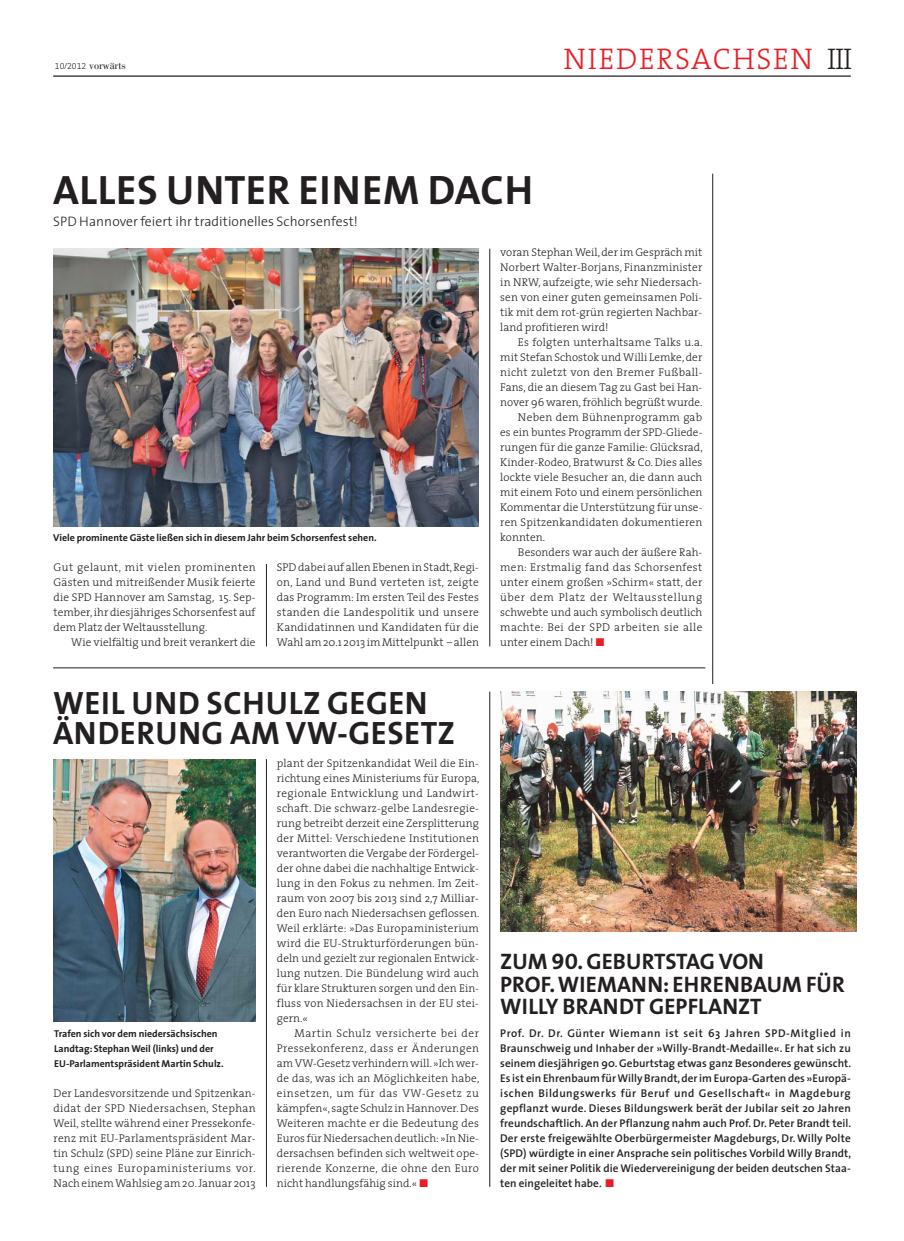
<style>
.page{position:relative;width:904px;height:1241px;background:#fff}
.page>*{position:absolute;margin:0;border:0;box-sizing:border-box;transform-origin:0 0}
.t1{font:41.25px "The Sans Bold Caps";letter-spacing:.015em;color:#231f20}
.t2{font:32.5px/30px "The Sans Bold Caps";letter-spacing:.015em;color:#231f20}
.t3{font:30px "The Serif Light Caps";letter-spacing:.05em;color:#ea1d25}
.t4{font:700 22.5px/22.5px "The Sans";letter-spacing:.005em;color:#231f20}
.t5{font:300 13.75px "The Sans";letter-spacing:.005em;color:#231f20}
.t6{font:300 11.25px/15px "The Serif";letter-spacing:.005em;color:#231f20;text-align:justify}
.t7{font:600 11.25px/15px "The Sans";letter-spacing:.005em;color:#231f20;text-align:justify}
.t8{font:300 11.25px "The Serif";letter-spacing:.03em;color:#231f20}
.t9{font:300 11.25px "The Serif";letter-spacing:.025em;color:#231f20}
.t10{font:300 11.25px "The Serif";letter-spacing:.04em;color:#231f20}
.t11{font:300 11.25px "The Serif";letter-spacing:.055em;color:#231f20}
.t12{font:11.25px "Bodoni";color:#231f20}
.t13{font:700 10px/15px "The Sans";color:#231f20}
.s1{font-family:"The Serif Light Expert";font-size:8.75px}
.s2{color:#231f20}
.s3{color:#ea1d25}
.s4{font-family:"The Sans Bold Caps";font-weight:400}
</style>
<div class="page">
<hr style="left:53px;top:75px;width:797px;height:2px;background:#231f20">
<hr style="left:266px;top:564px;width:1px;height:82px;background:#231f20">
<hr style="left:266px;top:759px;width:1px;height:427px;background:#231f20">
<hr style="left:489px;top:249px;width:1px;height:397px;background:#231f20">
<hr style="left:489px;top:691px;width:1px;height:495px;background:#231f20">
<hr style="left:712px;top:174px;width:1px;height:510px;background:#231f20">
<img style="left:53px;top:249px;width:425px;height:277px">
<img style="left:53px;top:759px;width:203px;height:262px">
<hr style="left:53px;top:667px;width:652px;height:1px;background:#231f20">
<img style="left:500px;top:691px;width:356px;height:240px">
<p class="t12" style="left:55px;top:61px;width:72px"><span class="s1">10/2012</span> vorwärts</p>
<h3 class="t3" style="left:563px;top:41px;width:290px">NIEDERSACHSEN <span class="s2">III</span></h3>
<h1 class="t1" style="left:53px;top:165px;width:481px">ALLES UNTER EINEM DACH</h1>
<p class="t5" style="left:53px;top:216px;width:306px">SPD Hannover feiert ihr traditionelles Schorsenfest!</p>
<p class="t13" style="left:53px;top:530px;width:325px">Viele prominente Gäste ließen sich in diesem Jahr beim Schorsenfest sehen.</p>
<p class="t6" style="left:54px;top:560px;width:203px">Gut gelaunt, mit vielen prominenten Gästen und mitreißender Musik feierte die SPD Hannover am Samstag, 15. Sep&shy;tember, ihr diesjähriges Schorsenfest auf dem Platz der Weltausstellung.</p>
<p class="t6" style="left:71px;top:635px;width:186px">Wie vielfältig und breit verankert die</p>
<p class="t6" style="left:277px;top:560px;width:203px">SPD dabei auf allen Ebenen in Stadt, Regi&shy;on, Land und Bund verteten ist, zeigte das Programm: Im ersten Teil des Festes standen die Landespolitik und unsere Kandidatinnen und Kandidaten für die Wahl am 20.1 2013 im Mittelpunkt – allen</p>
<h2 class="t2" style="left:53px;top:687px;width:403px">WEIL UND SCHULZ GEGEN<br>ÄNDERUNG AM VW-GESETZ</h2>
<p class="t13" style="left:54px;top:1025px;width:171px">Trafen sich vor dem niedersächsischen<br>Landtag: Stephan Weil (links) und der<br>EU-Parlamentspräsident Martin Schulz.</p>
<p class="t6" style="left:54px;top:1085px;width:204px">Der Landesvorsitzende und Spitzenkan&shy;didat der SPD Niedersachsen, Stephan Weil, stellte während einer Pressekonfe&shy;renz mit EU-Parlamentspräsident Mar&shy;tin Schulz (SPD) seine Pläne zur Einrich&shy;tung eines Europaministeriums vor.<br>Nach einem Wahlsieg am 20. Januar 2013</p>
<p class="t6" style="left:277px;top:755px;width:204px">plant der Spitzenkandidat Weil die Ein&shy;richtung eines Ministeriums für Europa, regionale Entwicklung und Landwirt&shy;schaft. Die schwarz-gelbe Landesregie&shy;rung betreibt derzeit eine Zersplitterung der Mittel: Verschiedene Institutionen verantworten die Vergabe der Fördergel&shy;der ohne dabei die nachhaltige Entwick&shy;lung in den Fokus zu nehmen. Im Zeit&shy;raum von 2007 bis 2013 sind 2,7 Milliar&shy;den Euro nach Niedersachsen geflossen.<br>Weil erklärte: »Das Europaministerium wird die EU-Strukturförderungen bün&shy;deln und gezielt zur regionalen Entwick&shy;lung nutzen. Die Bündelung wird auch für klare Strukturen sorgen und den Ein&shy;fluss von Niedersachsen in der EU stei&shy;gern.«</p>
<p class="t6" style="left:277px;top:1025px;width:204px;text-indent:18px">Martin Schulz versicherte bei der Pressekonferenz, dass er Änderungen am VW-Gesetz verhindern will. »Ich wer&shy;de das, was ich an Möglichkeiten habe, einsetzen, um für das VW-Gesetz zu kämpfen«, sagte Schulz in Hannover. Des Weiteren machte er die Bedeutung des Euros für Niedersachen deutlich: »In Nie&shy;dersachsen befinden sich weltweit ope&shy;rierende Konzerne, die ohne den Euro nicht handlungsfähig sind.« <span class="s3">■</span></p>
<p class="t6" style="left:500px;top:245px;width:203px">voran Stephan Weil, der im Gespräch mit Norbert Walter-Borjans, Finanzminister in NRW, aufzeigte, wie sehr Niedersach&shy;sen von einer guten gemeinsamen Poli&shy;tik mit dem rot-grün regierten Nachbar&shy;land profitieren wird!</p>
<p class="t9" style="left:518px;top:337px;width:186px">Es folgten unterhaltsame Talks u.a.</p>
<p class="t6" style="left:500px;top:350px;width:203px">mit Stefan Schostok und Willi Lemke, der</p>
<p class="t8" style="left:500px;top:367px;width:203px">nicht zuletzt von den Bremer Fußball-</p>
<p class="t6" style="left:500px;top:380px;width:203px">Fans, die an diesem Tag zu Gast bei Han-</p>
<p class="t6" style="left:500px;top:395px;width:204px">nover 96 waren, fröhlich begrüßt wurde.</p>
<p class="t8" style="left:518px;top:412px;width:186px">Neben dem Bühnenprogramm gab</p>
<p class="t6" style="left:500px;top:425px;width:203px">es ein buntes Programm der SPD-Gliede-</p>
<p class="t6" style="left:500px;top:440px;width:204px">rungen für die ganze Familie: Glücksrad,</p>
<p class="t6" style="left:500px;top:455px;width:203px">Kinder-Rodeo, Bratwurst &amp; Co. Dies alles</p>
<p class="t6" style="left:500px;top:470px;width:203px">lockte viele Besucher an, die dann auch</p>
<p class="t6" style="left:500px;top:485px;width:203px">mit einem Foto und einem persönlichen</p>
<p class="t6" style="left:500px;top:500px;width:203px">Kommentar die Unterstützung für unse-</p>
<p class="t6" style="left:500px;top:515px;width:203px">ren Spitzenkandidaten dokumentieren</p>
<p class="t6" style="left:500px;top:530px;width:46px">konnten.</p>
<p class="t6" style="left:518px;top:545px;width:186px">Besonders war auch der äußere Rah-</p>
<p class="t8" style="left:500px;top:562px;width:203px">men: Erstmalig fand das Schorsenfest</p>
<p class="t6" style="left:500px;top:575px;width:203px">unter einem großen »Schirm« statt, der</p>
<p class="t11" style="left:500px;top:592px;width:203px">über dem Platz der Weltausstellung</p>
<p class="t6" style="left:500px;top:605px;width:203px">schwebte und auch symbolisch deutlich</p>
<p class="t10" style="left:500px;top:622px;width:203px">machte: Bei der SPD arbeiten sie alle</p>
<p class="t6" style="left:500px;top:635px;width:105px">unter einem Dach! <span class="s3">■</span></p>
<h3 class="t4" style="left:500px;top:950px;width:346px">ZUM <span class="s4">90.</span> GEBURTSTAG VON<br>PROF. WIEMANN: EHRENBAUM FÜR<br>WILLY BRANDT GEPFLANZT</h3>
<p class="t7" style="left:500px;top:1026px;width:352px">Prof. Dr. Dr. Günter Wiemann ist seit 63 Jahren SPD-Mitglied in Braunschweig und Inhaber der »Willy-Brandt-Medaille«. Er hat sich zu seinem diesjährigen 90. Geburtstag etwas ganz Besonderes gewünscht.<br>Es ist ein Ehrenbaum für Willy Brandt, der im Europa-Garten des »Europä&shy;ischen Bildungswerks für Beruf und Gesellschaft« in Magdeburg gepflanzt wurde. Dieses Bildungswerk berät der Jubilar seit 20 Jahren freundschaftlich. An der Pflanzung nahm auch Prof. Dr. Peter Brandt teil.<br>Der erste freigewählte Oberbürgermeister Magdeburgs, Dr. Willy Polte (SPD) würdigte in einer Ansprache sein politisches Vorbild Willy Brandt, der mit seiner Politik die Wiedervereinigung der beiden deutschen Staa&shy;ten eingeleitet habe. <span class="s3">■</span></p>
</div>
